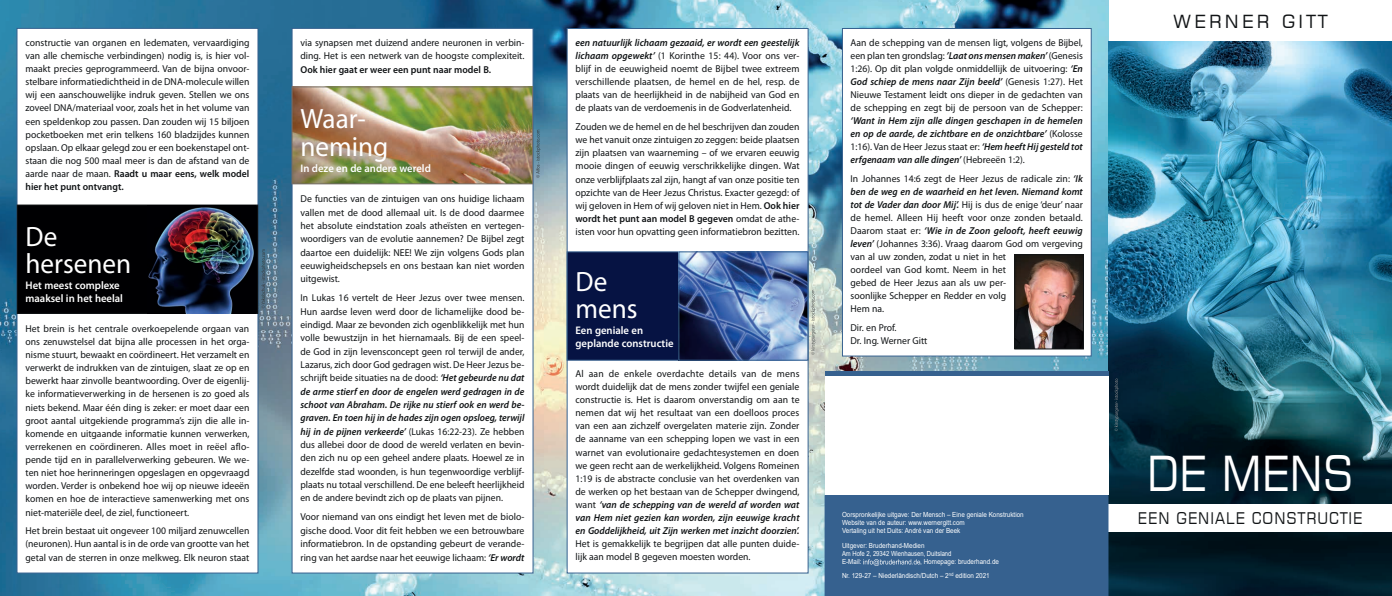
<style>
.page{position:relative;width:1392px;height:596px;background:#fff}
.page>*{position:absolute;margin:0;border:0;box-sizing:border-box;transform-origin:0 0}
.t1{font:48px "Square 721 BT";color:#fff;scale:.9 1}
.Überschrift_1{font:28px/27.1px "Myriad Pro";color:#fff}
.t2{font:18px "Square 721 BT";letter-spacing:.18em;color:#111416}
.t3{font:16px "Square 721 BT";letter-spacing:.07em;color:#111416;scale:.9 1}
.Überschrift_2{font:600 11px/13.1px "Myriad Pro";color:#fff}
.t4{font:10px/13.1px "Myriad Pro";color:#111416;text-align:justify}
.t5{font:10px/13.3px "Myriad Pro";color:#111416;text-align:justify;scale:.96 1}
.t6{font:7px/8.4px "Arial";color:#fff;scale:.9 1}
.s1{font-weight:600}
.s2{font-weight:600;font-style:italic}
</style>
<div class="page">
<img style="left:0;top:0;width:1108px;height:595px">
<div style="left:17px;top:28px;width:241px;height:544px;background:#fff"></div>
<div style="left:292px;top:28px;width:241px;height:544px;background:#fff"></div>
<div style="left:567px;top:28px;width:241px;height:544px;background:#fff"></div>
<div style="left:842px;top:28px;width:249px;height:328px;background:#fff;border:1px solid #36618f"></div>
<img style="left:1108px;top:531px;width:284px;height:64px">
<img style="left:1108px;top:474px;width:284px;height:30px">
<img style="left:1017px;top:256px;width:64px;height:91px">
<div style="left:1015px;top:254px;width:68px;height:95px;border:1px solid #111416"></div>
<div style="left:824px;top:495px;width:284px;height:100px;background:#36618f"></div>
<div style="left:17px;top:205px;width:241px;height:108px;background:#000002"></div>
<div style="left:17px;top:204px;width:241px;height:109px;border:1px solid #111416"></div>
<div style="left:567px;top:251px;width:241px;height:109px;background:#061343;border:1px solid #36618f"></div>
<img style="left:681px;top:253px;width:125px;height:105px">
<div style="left:679px;top:251px;width:129px;height:109px;border:1px solid #36618f"></div>
<img style="left:147px;top:205px;width:108px;height:108px">
<img style="left:294px;top:89px;width:237px;height:93px">
<div style="left:292px;top:87px;width:241px;height:97px;border:1px solid #766e67"></div>
<img style="left:1108px;top:42px;width:284px;height:432px">
<div style="left:824px;top:374px;width:284px;height:121px;background:#fff"></div>
<svg style="left:1114px;top:378px;width:5px;height:53px"></svg>
<svg style="left:261px;top:249px;width:5px;height:59px"></svg>
<svg style="left:536px;top:130px;width:4px;height:48px"></svg>
<svg style="left:811px;top:289px;width:5px;height:65px"></svg>
<div style="left:825px;top:371px;width:283px;height:5px;background:#36618f"></div>
<p class="t4" style="left:26px;top:36px;width:226px">constructie van organen en ledematen, vervaardiging van alle chemische verbindingen) nodig is, is hier vol&shy;maakt precies geprogrammeerd. Van de bijna onvoor&shy;stelbare informatiedichtheid in de DNA-molecule willen wij een aanschouwelijke indruk geven. Stellen we ons zoveel DNA/materiaal voor, zoals het in het volume van een speldenkop zou passen. Dan zouden wij 15 biljoen pocketboeken met erin telkens 160 bladzijdes kunnen opslaan. Op elkaar gelegd zou er een boekenstapel ont&shy;staan die nog 500 maal meer is dan de afstand van de aarde naar de maan. <span class="s1">Raadt u maar eens, welk model hier het punt ontvangt.</span></p>
<p class="Überschrift_1" style="left:26px;top:222px;width:107px">De hersenen</p>
<p class="Überschrift_2" style="left:26px;top:278px;width:99px">Het meest complexe maaksel in het heelal</p>
<p class="t4" style="left:26px;top:321px;width:225px">Het brein is het centrale overkoepelende orgaan van ons zenuwstelsel dat bijna alle processen in het orga&shy;nisme stuurt, bewaakt en coördineert. Het verzamelt en verwerkt de indrukken van de zintuigen, slaat ze op en bewerkt haar zinvolle beantwoording. Over de eigenlij&shy;ke informatieverwerking in de hersenen is zo goed als niets bekend. Maar één ding is zeker: er moet daar een groot aantal uitgekiende programma’s zijn die alle in&shy;komende en uitgaande informatie kunnen verwerken, verrekenen en coördineren. Alles moet in reëel aflo&shy;pende tijd en in parallelverwerking gebeuren. We we&shy;ten niet hoe herinneringen opgeslagen en opgevraagd worden. Verder is onbekend hoe wij op nieuwe ideeën komen en hoe de interactieve samenwerking met ons niet-materiële deel, de ziel, functioneert.</p>
<p class="t4" style="left:26px;top:524px;width:225px">Het brein bestaat uit ongeveer 100 miljard zenuwcellen (neuronen). Hun aantal is in de orde van grootte van het getal van de sterren in onze melkweg. Elk neuron staat</p>
<p class="t4" style="left:300px;top:36px;width:225px">via synapsen met duizend andere neuronen in verbin&shy;ding. Het is een netwerk van de hoogste complexiteit.<br><span class="s1">Ook hier gaat er weer een punt naar model B.</span></p>
<p class="Überschrift_1" style="left:300px;top:105px;width:89px">Waar&shy;neming</p>
<p class="Überschrift_2" style="left:300px;top:161px;width:132px">In deze en de andere wereld</p>
<p class="t4" style="left:300px;top:192px;width:225px">De functies van de zintuigen van ons huidige lichaam vallen met de dood allemaal uit. Is de dood daarmee het absolute eindstation zoals atheïsten en vertegen&shy;woordigers van de evolutie aannemen? De Bijbel zegt daartoe een duidelijk: NEE! We zijn volgens Gods plan eeuwigheidschepsels en ons bestaan kan niet worden uitgewist.</p>
<p class="t5" style="left:300px;top:291px;width:235px">In Lukas 16 vertelt de Heer Jezus over twee mensen.<br>Hun aardse leven werd door de lichamelijke dood be&shy;ëindigd. Maar ze bevonden zich ogenblikkelijk met hun volle bewustzijn in het hiernamaals. Bij de een speel&shy;de God in zijn levensconcept geen rol terwijl de ander, Lazarus, zich door God gedragen wist. De Heer Jezus be&shy;schrijft beide situaties na de dood: <span class="s2">‘Het gebeurde nu dat de arme stierf en door de engelen werd gedragen in de schoot van Abraham. De rijke nu stierf ook en werd be&shy;graven. En toen hij in de hades zijn ogen opsloeg, terwijl hij in de pijnen verkeerde’</span> (Lukas 16:22-23). Ze hebben dus allebei door de dood de wereld verlaten en bevin&shy;den zich nu op een geheel andere plaats. Hoewel ze in dezelfde stad woonden, is hun tegenwoordige verblijf&shy;plaats nu totaal verschillend. De ene beleeft heerlijkheid en de andere bevindt zich op de plaats van pijnen.</p>
<p class="t4" style="left:300px;top:510px;width:225px">Voor niemand van ons eindigt het leven met de biolo&shy;gische dood. Voor dit feit hebben we een betrouwbare informatiebron. In de opstanding gebeurt de verande&shy;ring van het aardse naar het eeuwige lichaam: <span class="s2">‘Er wordt</span></p>
<p class="t4" style="left:575px;top:36px;width:226px"><span class="s2">een natuurlijk lichaam gezaaid, er wordt een geestelijk lichaam opgewekt’</span> (1 Korinthe 15: 44). Voor ons ver&shy;blijf in de eeuwigheid noemt de Bijbel twee extreem verschillende plaatsen, de hemel en de hel, resp. de plaats van de heerlijkheid in de nabijheid van God en de plaats van de verdoemenis in de Godverlatenheid.</p>
<p class="t4" style="left:575px;top:120px;width:226px">Zouden we de hemel en de hel beschrijven dan zouden we het vanuit onze zintuigen zo zeggen: beide plaatsen zijn plaatsen van waarneming – of we ervaren eeuwig mooie dingen of eeuwig verschrikkelijke dingen. Wat onze verblijfplaats zal zijn, hangt af van onze positie ten opzichte van de Heer Jezus Christus. Exacter gezegd: of wij geloven in Hem of wij geloven niet in Hem. <span class="s1">Ook hier wordt het punt aan model B gegeven</span> omdat de athe&shy;ïsten voor hun opvatting geen informatiebron bezitten.</p>
<p class="Überschrift_1" style="left:575px;top:267px;width:64px">De mens</p>
<p class="Überschrift_2" style="left:575px;top:323px;width:100px">Een geniale en geplande constructie</p>
<p class="t4" style="left:575px;top:366px;width:226px">Al aan de enkele overdachte details van de mens wordt duidelijk dat de mens zonder twijfel een geniale constructie is. Het is daarom onverstandig om aan te nemen dat wij het resultaat van een doelloos proces van een aan zichzelf overgelaten materie zijn. Zonder de aanname van een schepping lopen we vast in een warnet van evolutionaire gedachtesystemen en doen we geen recht aan de werkelijkheid. Volgens Romeinen 1:19 is de abstracte conclusie van het overdenken van de werken op het bestaan van de Schepper dwingend, want <span class="s2">‘van de schepping van de wereld af worden wat van Hem niet gezien kan worden, zijn eeuwige kracht en Goddelijkheid, uit Zijn werken met inzicht doorzien’.<br></span>Het is gemakkelijk te begrijpen dat alle punten duide&shy;lijk aan model B gegeven moesten worden.</p>
<p class="t4" style="left:850px;top:36px;width:234px">Aan de schepping van de mensen ligt, volgens de Bijbel, een plan ten grondslag: <span class="s2">’Laat ons mensen maken’</span> (Genesis 1:26). Op dit plan volgde onmiddellijk de uitvoering: <span class="s2">‘En God schiep de mens naar Zijn beeld’</span> (Genesis 1:27). Het Nieuwe Testament leidt ons dieper in de gedachten van de schepping en zegt bij de persoon van de Schepper: <span class="s2">‘Want in Hem zijn alle dingen geschapen in de hemelen en op de aarde, de zichtbare en de onzichtbare’</span> (Kolosse 1:16). Van de Heer Jezus staat er: <span class="s2">‘Hem heeft Hij gesteld tot erfgenaam van alle dingen’</span> (Hebreeën 1:2).</p>
<p class="t4" style="left:850px;top:171px;width:234px;text-align:left">In Johannes 14:6 zegt de Heer Jezus de radicale zin: <span class="s2">‘Ik ben de weg en de waarheid en het leven. Niemand komt tot de Vader dan door Mij’.</span> Hij is dus de enige ‘deur’ naar de hemel. Alleen Hij heeft voor onze zonden betaald.<br>Daarom staat er: <span class="s2">‘Wie in de Zoon gelooft, heeft eeuwig leven’</span> (Johannes 3:36). Vraag daarom God om vergeving van al uw zonden, zodat u niet in het<br>oordeel van God komt. Neem in het<br>gebed de Heer Jezus aan als uw per-<br>soonlijke Schepper en Redder en volg<br>Hem na.</p>
<p class="t4" style="left:850px;top:320px;width:48px">Dir. en Prof.</p>
<p class="t4" style="left:850px;top:333px;width:78px">Dr. Ing. Werner Gitt</p>
<p class="t6" style="left:842px;top:509px;width:203px">Oorspronkelijke uitgave: Der Mensch – Eine geniale Konstruktion</p>
<p class="t6" style="left:842px;top:518px;width:138px">Website van de auteur: www.wernergitt.com</p>
<p class="t6" style="left:842px;top:526px;width:133px">Vertaling uit het Duits: André van der Beek</p>
<p class="t6" style="left:842px;top:540px;width:123px">Uitgever: Bruderhand-Medien<br>Am Hofe 2, 29342 Wienhausen, Duitsland<br>E-Mail:</p>
<p class="t6" style="left:920px;top:557px;width:89px">, Homepage: bruderhand.de</p>
<p class="t6" style="left:842px;top:571px;width:166px">Nr. 129-27 – Niederländisch/Dutch – 2<sup>nd</sup> edition 2021</p>
<p class="t2" style="left:1173px;top:10px;width:156px">WERNER GITT</p>
<p class="t1" style="left:1147px;top:443px;width:231px">DE MENS</p>
<p class="t3" style="left:1138px;top:507px;width:251px">EEN GENIALE CONSTRUCTIE</p>
</div>
